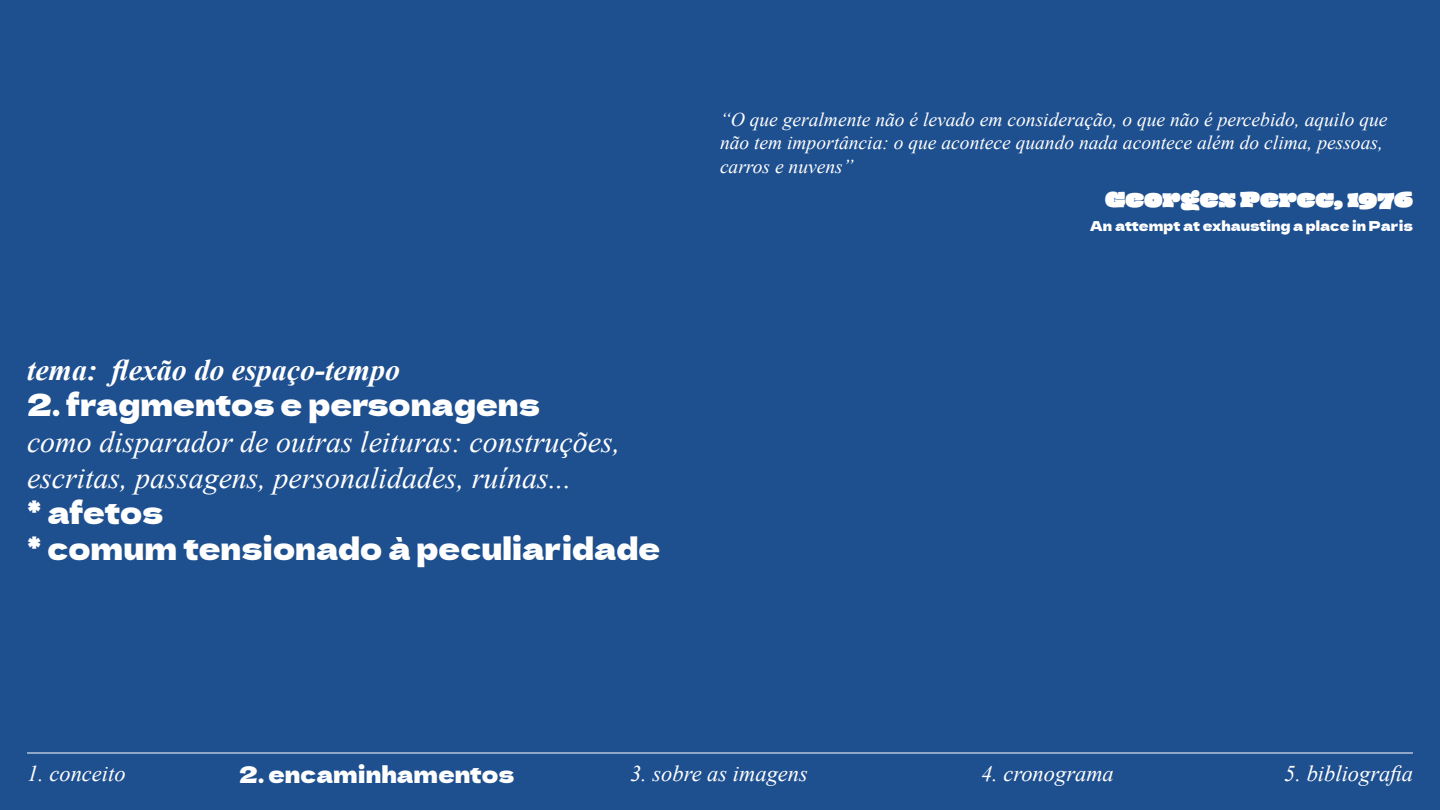
<style>
.page{position:relative;width:1440px;height:810px;background:#1e4f8f}
.page>*{position:absolute;margin:0;border:0;box-sizing:border-box;transform-origin:0 0}
.t1{font:italic 30px/36px "Times New Roman";color:#fff}
.t2{font:30px/36px "Dela Gothic One";color:#fff}
.t3{font:italic 700 30px "Times New Roman";color:#fff}
.t4{font:italic 22.5px "Times New Roman";color:#fff}
.t5{font:22.5px "Dela Gothic One";color:#fff}
.t6{font:italic 19.5px/23.4px "Times New Roman";color:#fff}
.t7{font:19.5px "Oi";color:#fff}
.t8{font:13.5px "Dela Gothic One";color:#fff}
</style>
<div class="page">
<hr style="left:27px;top:753px;width:1386px;height:1px;background:#fff">
<h1 class="t3" style="left:27px;top:349px;width:375px">tema: flexão do espaço-tempo</h1>
<h1 class="t2" style="left:27px;top:385px;width:514px">2. fragmentos e personagens</h1>
<h1 class="t1" style="left:27px;top:424px;width:595px">como disparador de outras leituras: construções, escritas, passagens, personalidades, ruínas...</h1>
<h1 class="t2" style="left:27px;top:493px;width:635px">* afetos<br>* comum tensionado à peculiaridade</h1>
<p class="t6" style="left:720px;top:107px;width:669px">“O que geralmente não é levado em consideração, o que não é percebido, aquilo que não tem importância: o que acontece quando nada acontece além do clima, pessoas, carros e nuvens”</p>
<p class="t7" style="left:1105px;top:188px;width:309px">GEORGES PEREC, 1976</p>
<p class="t8" style="left:1090px;top:216px;width:324px">An attempt at exhausting a place in Paris</p>
<p class="t4" style="left:27px;top:758px;width:100px">1. conceito</p>
<p class="t5" style="left:239px;top:757px;width:277px">2. encaminhamentos</p>
<p class="t4" style="left:630px;top:758px;width:179px">3. sobre as imagens</p>
<p class="t4" style="left:981px;top:758px;width:134px">4. cronograma</p>
<p class="t4" style="left:1284px;top:758px;width:130px">5. bibliografia</p>
</div>
